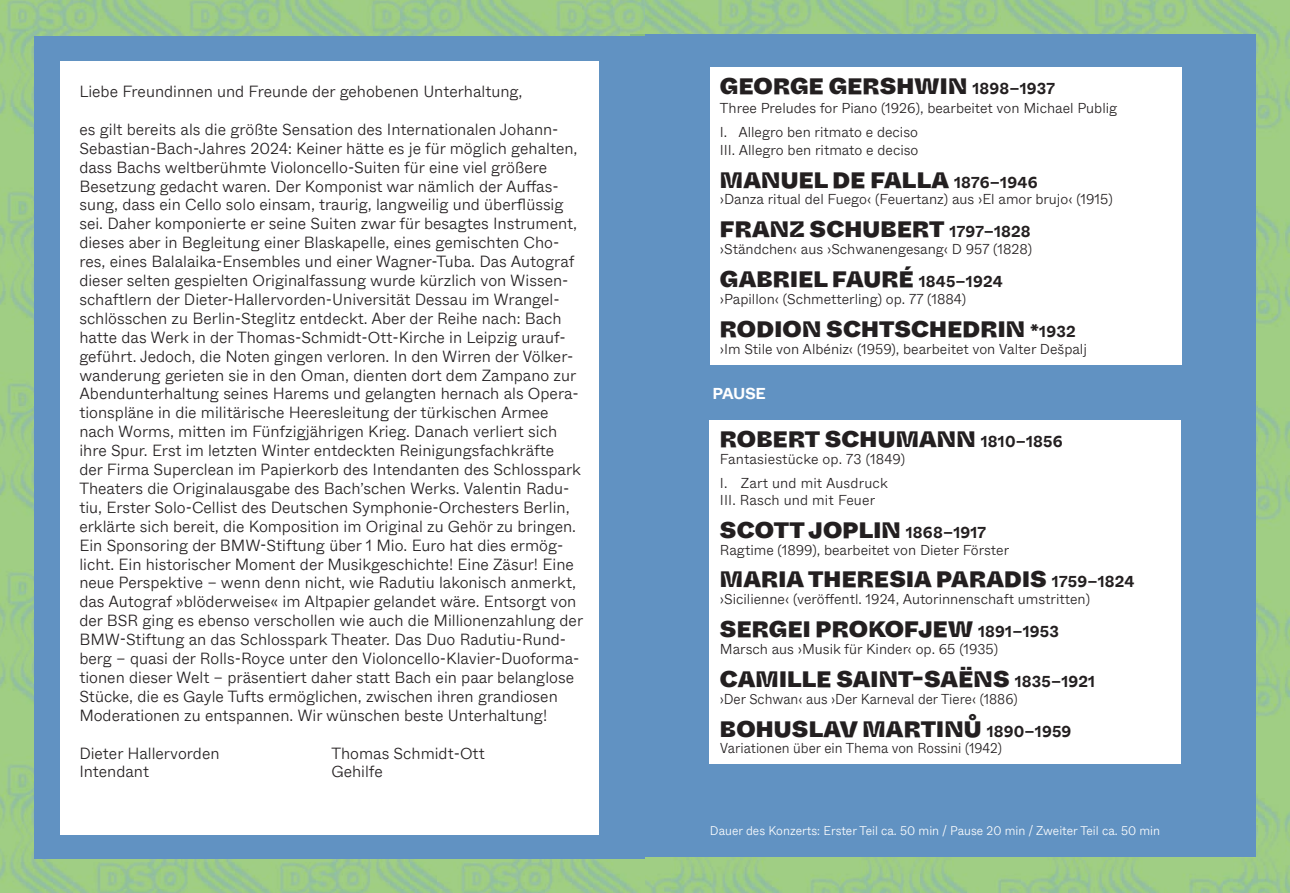
<style>
.page{position:relative;width:1290px;height:893px;background:#fff}
.page>*{position:absolute;margin:0;border:0;box-sizing:border-box;transform-origin:0 0}
.t1{font:900 22.75px "ABC Whyte Inktrap";letter-spacing:.01em;color:#231f20}
.t2{font:300 15.75px/18.9px "ABC Whyte";color:#231f20}
.t3{font:700 15.75px "ABC Whyte";letter-spacing:-.03em;color:#fff}
.t4{font:300 14px/24.5px "ABC Whyte";color:#231f20}
.t5{font:300 14px "ABC Whyte";color:#231f20;scale:.96 1}
.t6{font:300 12.25px "ABC Whyte";color:#fff}
.s1{font-family:"ABC Whyte";font-weight:700;font-size:15.75px}
</style>
<div class="page">
<img style="left:645px;top:0;width:645px;height:59px">
<img style="left:1232px;top:59px;width:58px;height:834px">
<img style="left:645px;top:857px;width:587px;height:36px">
<div style="left:630px;top:35px;width:625px;height:822px;background:#6192c2"></div>
<div style="left:710px;top:67px;width:471px;height:298px;background:#fff"></div>
<div style="left:709px;top:420px;width:472px;height:344px;background:#fff"></div>
<img style="left:0;top:0;width:645px;height:893px">
<div style="left:35px;top:36px;width:610px;height:822px;background:#6192c2"></div>
<div style="left:61px;top:61px;width:538px;height:774px;background:#fff"></div>
<p class="t2" style="left:79px;top:82px;width:445px">Liebe Freundinnen und Freunde der gehobenen Unterhaltung,</p>
<p class="t2" style="left:79px;top:120px;width:505px">es gilt bereits als die größte Sensation des Internationalen Johann-Sebastian-Bach-Jahres 2024: Keiner hätte es je für möglich gehalten, dass Bachs weltberühmte Violoncello-Suiten für eine viel größere Besetzung gedacht waren. Der Komponist war nämlich der Auffas&shy;sung, dass ein Cello solo einsam, traurig, langweilig und überflüssig sei. Daher komponierte er seine Suiten zwar für besagtes Instrument, dieses aber in Begleitung einer Blaskapelle, eines gemischten Cho&shy;res, eines Balalaika-Ensembles und einer Wagner-Tuba. Das Autograf dieser selten gespielten Originalfassung wurde kürzlich von Wissen&shy;schaftlern der Dieter-Hallervorden-Universität Dessau im Wrangel&shy;schlösschen zu Berlin-Steglitz entdeckt. Aber der Reihe nach: Bach hatte das Werk in der Thomas-Schmidt-Ott-Kirche in Leipzig urauf&shy;geführt. Jedoch, die Noten gingen verloren. In den Wirren der Völker&shy;wanderung gerieten sie in den Oman, dienten dort dem Zampano zur Abendunterhaltung seines Harems und gelangten hernach als Opera&shy;tionspläne in die militärische Heeresleitung der türkischen Armee nach Worms, mitten im Fünfzigjährigen Krieg. Danach verliert sich ihre Spur. Erst im letzten Winter entdeckten Reinigungsfachkräfte<br>der Firma Superclean im Papierkorb des Intendanten des Schlosspark Theaters die Originalausgabe des Bach’schen Werks. Valentin Radu&shy;tiu, Erster Solo-Cellist des Deutschen Symphonie-Orchesters Berlin, erklärte sich bereit, die Komposition im Original zu Gehör zu bringen.<br>Ein Sponsoring der BMW-Stiftung über 1 Mio. Euro hat dies ermög&shy;licht. Ein historischer Moment der Musikgeschichte! Eine Zäsur! Eine neue Perspektive – wenn denn nicht, wie Radutiu lakonisch anmerkt, das Autograf »blöderweise« im Altpapier gelandet wäre. Entsorgt von der BSR ging es ebenso verschollen wie auch die Millionenzahlung der BMW-Stiftung an das Schlosspark Theater. Das Duo Radutiu-Rund&shy;berg – quasi der Rolls-Royce unter den Violoncello-Klavier-Duoforma&shy;tionen dieser Welt – präsentiert daher statt Bach ein paar belanglose Stücke, die es Gayle Tufts ermöglichen, zwischen ihren grandiosen Moderationen zu entspannen. Wir wünschen beste Unterhaltung!</p>
<p class="t2" style="left:79px;top:744px;width:142px">Dieter Hallervorden</p>
<p class="t2" style="left:331px;top:744px;width:155px">Thomas Schmidt-Ott</p>
<p class="t2" style="left:79px;top:763px;width:71px">Intendant</p>
<p class="t2" style="left:331px;top:763px;width:53px">Gehilfe</p>
<h1 class="t1" style="left:720px;top:70px;width:337px">GEORGE GERSHWIN <span class="s1">1898–1937</span></h1>
<p class="t4" style="left:720px;top:96px;width:399px">Three Preludes for Piano (1926), bearbeitet von Michael Publig<br>I. Allegro ben ritmato e deciso</p>
<p class="t4" style="left:720px;top:138px;width:200px">III. Allegro ben ritmato e deciso</p>
<h1 class="t1" style="left:720px;top:164px;width:319px">MANUEL DE FALLA <span class="s1">1876–1946</span></h1>
<p class="t4" style="left:720px;top:187px;width:394px">›Danza ritual del Fuego‹ (Feuertanz) aus ›El amor brujo‹ (1915)</p>
<h1 class="t1" style="left:720px;top:214px;width:312px">FRANZ SCHUBERT <span class="s1">1797–1828</span></h1>
<p class="t4" style="left:720px;top:237px;width:314px">›Ständchen‹ aus ›Schwanengesang‹ D 957 (1828)</p>
<h1 class="t1" style="left:720px;top:263px;width:285px">GABRIEL FAURÉ <span class="s1">1845–1924</span></h1>
<p class="t4" style="left:720px;top:287px;width:248px">›Papillon‹ (Schmetterling) op. 77 (1884)</p>
<h1 class="t1" style="left:720px;top:313px;width:357px">RODION SCHTSCHEDRIN <span class="s1">*1932</span></h1>
<p class="t4" style="left:720px;top:336px;width:368px">›Im Stile von Albéniz‹ (1959), bearbeitet von Valter Dešpalj</p>
<p class="t3" style="left:712px;top:384px;width:55px">PAUSE</p>
<h1 class="t1" style="left:720px;top:424px;width:344px">ROBERT SCHUMANN <span class="s1">1810–1856</span></h1>
<p class="t4" style="left:720px;top:447px;width:187px;line-height:23.8px">Fantasiestücke op. 73 (1849)<br>I. Zart und mit Ausdruck</p>
<p class="t4" style="left:720px;top:488px;width:157px">III. Rasch und mit Feuer</p>
<h1 class="t1" style="left:720px;top:514px;width:268px">SCOTT JOPLIN <span class="s1">1868–1917</span></h1>
<p class="t4" style="left:720px;top:537px;width:291px">Ragtime (1899), bearbeitet von Dieter Förster</p>
<h1 class="t1" style="left:720px;top:564px;width:416px">MARIA THERESIA PARADIS <span class="s1">1759–1824</span></h1>
<p class="t4" style="left:720px;top:587px;width:372px">›Sicilienne‹ (veröffentl. 1924, Autorinnenschaft umstritten)</p>
<h1 class="t1" style="left:720px;top:614px;width:341px">SERGEI PROKOFJEW <span class="s1">1891–1953</span></h1>
<p class="t4" style="left:720px;top:637px;width:280px">Marsch aus ›Musik für Kinder‹ op. 65 (1935)</p>
<h1 class="t1" style="left:720px;top:663px;width:377px">CAMILLE SAINT-SAËNS <span class="s1">1835–1921</span></h1>
<p class="t5" style="left:720px;top:690px;width:312px">›Der Schwan‹ aus ›Der Karneval der Tiere‹ (1886)</p>
<h1 class="t1" style="left:720px;top:713px;width:353px">BOHUSLAV MARTINŮ <span class="s1">1890–1959</span></h1>
<p class="t5" style="left:720px;top:740px;width:295px">Variationen über ein Thema von Rossini (1942)</p>
<p class="t6" style="left:710px;top:822px;width:452px">Dauer des Konzerts: Erster Teil ca. 50 min / Pause 20 min / Zweiter Teil ca. 50 min</p>
</div>
